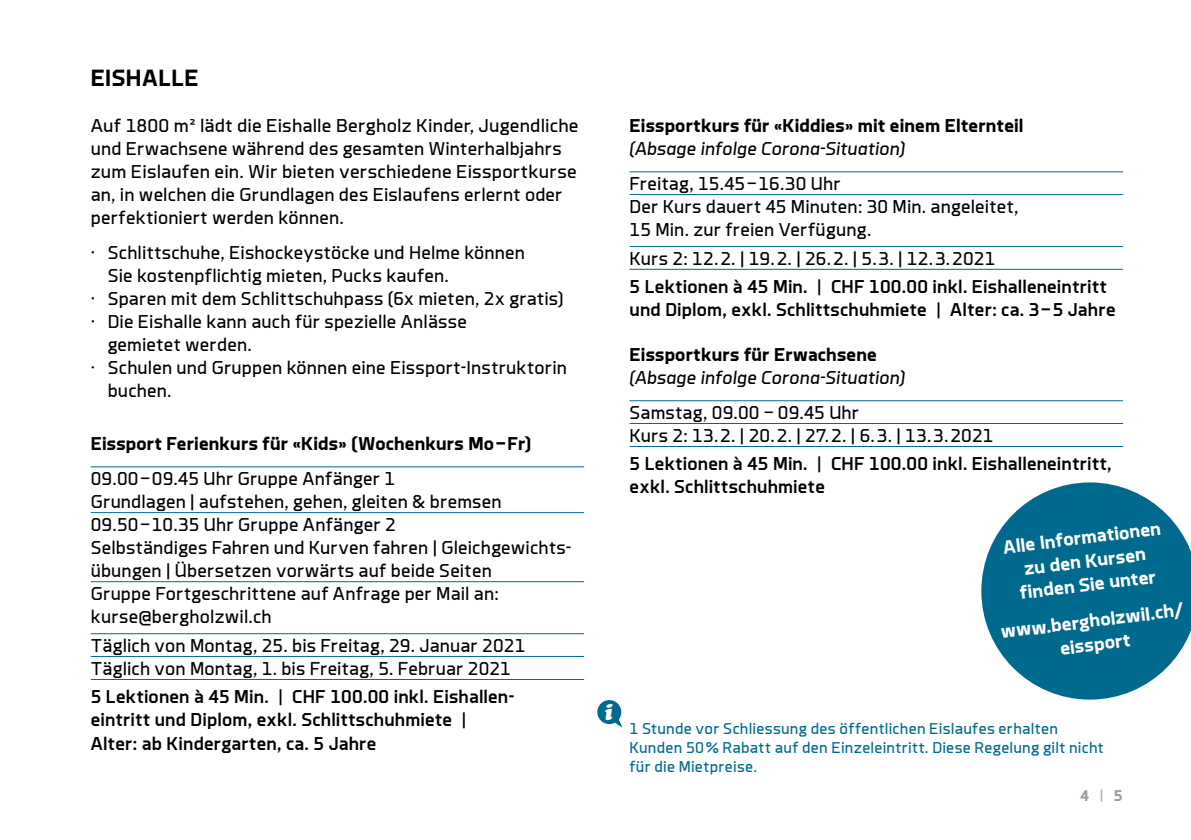
<style>
.page{position:relative;width:1191px;height:840px;background:#fff}
.page>*{position:absolute;margin:0;border:0;box-sizing:border-box;transform-origin:0 0}
.t1{font:700 24px "Brooklyn";letter-spacing:.03em;color:#000}
.t2{font:italic 900 22px "Cooper";color:#fff}
.t3{font:700 19.2px/23.6px "Brooklyn";color:#fff;text-align:center}
.t4{font:19px/23px "Brooklyn";letter-spacing:.01em;color:#000}
.t5{font:500 19px/23px "Brooklyn";letter-spacing:.01em;color:#000}
.t6{font:700 19px "Brooklyn";letter-spacing:.01em;color:#000}
.t7{font:italic 19px "Brooklyn";letter-spacing:.005em;color:#000}
.t8{font:16px/19px "Brooklyn";letter-spacing:.015em;color:#006a8e}
.t9{font:700 16px "Brooklyn";color:#9d9d9c}
.s1{font-weight:400}
.s2{font-weight:300}
</style>
<div class="page">
<hr style="left:91px;top:466px;width:493px;height:1px;background:#006a8e">
<hr style="left:91px;top:512px;width:493px;height:1px;background:#006a8e">
<hr style="left:91px;top:581px;width:493px;height:1px;background:#006a8e">
<hr style="left:91px;top:633px;width:493px;height:1px;background:#006a8e">
<hr style="left:91px;top:655px;width:493px;height:1px;background:#006a8e">
<hr style="left:91px;top:678px;width:493px;height:1px;background:#006a8e">
<svg style="left:597px;top:700px;width:25px;height:27px"></svg>
<hr style="left:629px;top:171px;width:494px;height:1px;background:#006a8e">
<hr style="left:629px;top:194px;width:494px;height:1px;background:#006a8e">
<hr style="left:629px;top:246px;width:494px;height:1px;background:#006a8e">
<hr style="left:629px;top:269px;width:494px;height:1px;background:#006a8e">
<hr style="left:629px;top:400px;width:494px;height:1px;background:#006a8e">
<hr style="left:629px;top:423px;width:494px;height:1px;background:#006a8e">
<hr style="left:629px;top:446px;width:494px;height:1px;background:#006a8e">
<svg style="left:981px;top:482px;width:210px;height:217px;fill:#006a8e"></svg>
<p class="t1" style="left:91px;top:66px;width:109px">EISHALLE</p>
<p class="t4" style="left:91px;top:115px;width:489px">Auf 1800 m² lädt die Eishalle Bergholz Kinder, Jugendliche und Erwachsene während des gesamten Winterhalbjahrs zum Eislaufen ein. Wir bieten verschiedene Eissportkurse an, in welchen die Grundlagen des Eislaufens erlernt oder perfektioniert werden können.</p>
<p class="t4" style="left:91px;top:241px;width:436px">· Schlittschuhe, Eishockeystöcke und Helme können</p>
<p class="t4" style="left:108px;top:264px;width:343px">Sie kostenpflichtig mieten, Pucks kaufen.</p>
<p class="t4" style="left:91px;top:287px;width:474px">· Sparen mit dem Schlittschuhpass (6x mieten, 2x gratis)</p>
<p class="t4" style="left:91px;top:310px;width:378px">· Die Eishalle kann auch für spezielle Anlässe</p>
<p class="t4" style="left:108px;top:333px;width:146px">gemietet werden.</p>
<p class="t4" style="left:91px;top:356px;width:478px">· Schulen und Gruppen können eine Eissport-Instruktorin</p>
<p class="t4" style="left:108px;top:379px;width:65px">buchen.</p>
<p class="t6" style="left:91px;top:434px;width:442px">Eissport Ferienkurs für «Kids» (Wochenkurs Mo – Fr)</p>
<p class="t4" style="left:91px;top:467px;width:482px">09.00 – 09.45 Uhr Gruppe Anfänger 1<br>Grundlagen | aufstehen, gehen, gleiten &amp; bremsen<br>09.50 – 10.35 Uhr Gruppe Anfänger 2<br>Selbständiges Fahren und Kurven fahren | Gleichgewichts&shy;übungen | Übersetzen vorwärts auf beide Seiten<br>Gruppe Fortgeschrittene auf Anfrage per Mail an: kurse@bergholzwil.ch</p>
<p class="t4" style="left:91px;top:634px;width:436px">Täglich von Montag, 25. bis Freitag, 29. Januar 2021<br>Täglich von Montag, 1. bis Freitag, 5. Februar 2021</p>
<p class="t5" style="left:91px;top:685px;width:425px">5 Lektionen à 45 Min. <span class="s1">|</span> CHF 100.00 inkl. Eishallen&shy;eintritt und Diplom, exkl. Schlittschuhmiete <span class="s1">|<br></span>Alter: ab Kindergarten, ca. 5 Jahre</p>
<p class="t6" style="left:629px;top:116px;width:395px">Eissportkurs für «Kiddies» mit einem Elternteil</p>
<p class="t7" style="left:629px;top:139px;width:277px">(Absage infolge Corona-Situation)</p>
<p class="t4" style="left:629px;top:172px;width:390px">Freitag, 15.45 – 16.30 Uhr<br>Der Kurs dauert 45 Minuten: 30 Min. angeleitet,<br>15 Min. zur freien Verfügung.</p>
<p class="t5" style="left:629px;top:244px;width:479px;line-height:28.6px"><span class="s1">Kurs 2: 12. 2. | 19. 2. | 26. 2. | 5. 3. | 12. 3. 2021<br></span>5 Lektionen à 45 Min. <span class="s1">|</span> CHF 100.00 inkl. Eishalleneintritt</p>
<p class="t5" style="left:629px;top:298px;width:488px">und Diplom, exkl. Schlittschuhmiete <span class="s1">|</span> Alter: ca. 3 – 5 Jahre</p>
<p class="t6" style="left:629px;top:345px;width:249px">Eissportkurs für Erwachsene</p>
<p class="t7" style="left:629px;top:368px;width:277px">(Absage infolge Corona-Situation)</p>
<p class="t4" style="left:629px;top:401px;width:365px">Samstag, 09.00 – 09.45 Uhr<br>Kurs 2: 13. 2. | 20. 2. | 27. 2. | 6. 3. | 13. 3. 2021</p>
<p class="t5" style="left:629px;top:452px;width:483px">5 Lektionen à 45 Min. <span class="s1">|</span> CHF 100.00 inkl. Eishalleneintritt, exkl. Schlittschuhmiete</p>
<p class="t3" style="left:1002px;top:535px;width:160px;rotate:-7deg">Alle Informationen zu den Kursen finden Sie unter</p>
<p class="t3" style="left:999px;top:620px;width:185px;rotate:-7deg">www.bergholzwil.ch/ eissport</p>
<p class="t2" style="left:604px;top:698px;width:10px">i</p>
<p class="t8" style="left:629px;top:719px;width:476px">1 Stunde vor Schliessung des öffentlichen Eislaufes erhalten<br>Kunden 50 % Rabatt auf den Einzeleintritt. Diese Regelung gilt nicht für die Mietpreise.</p>
<p class="t9" style="left:1080px;top:787px;width:44px">4 <span class="s2">|</span> 5</p>
</div>
